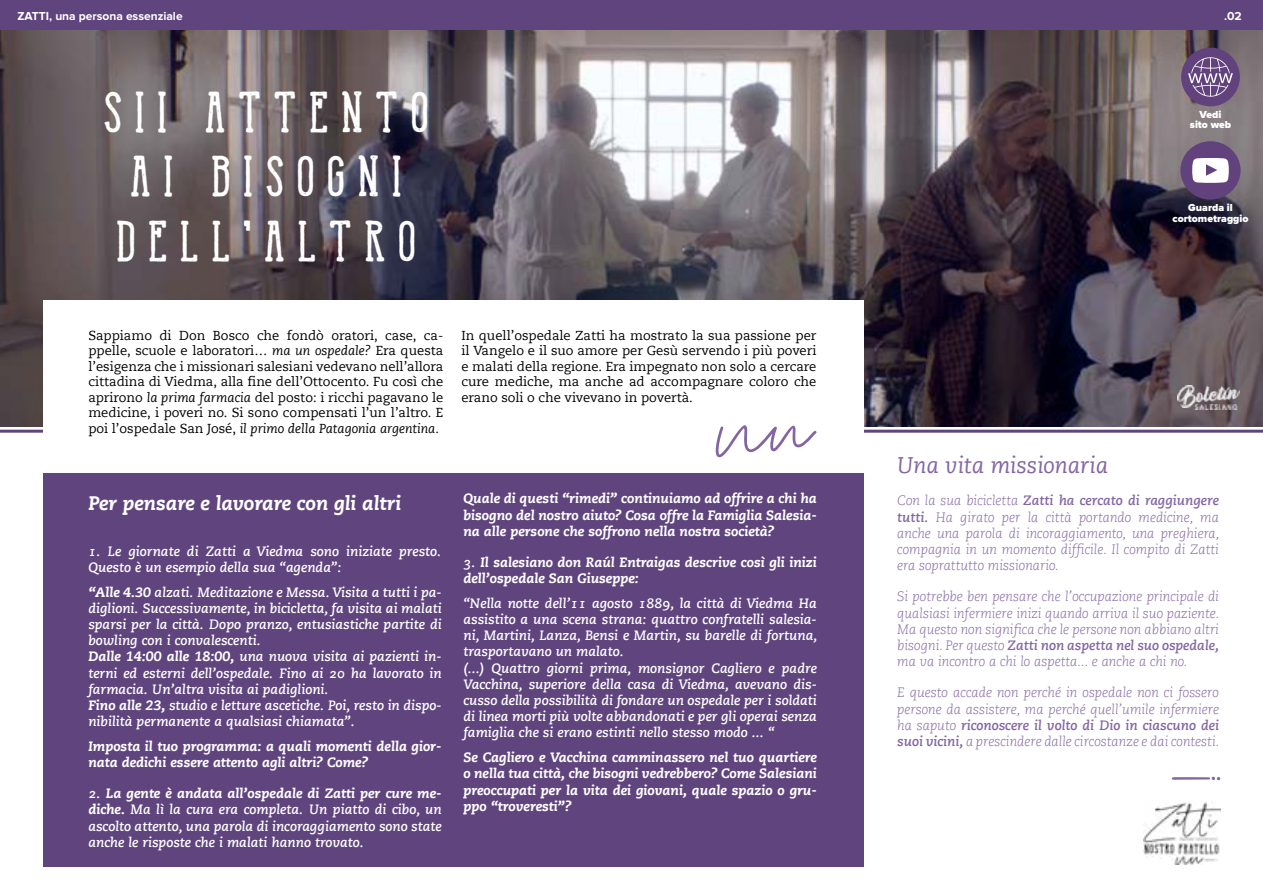
<style>
.page{position:relative;width:1263px;height:893px;background:#fff}
.page>*{position:absolute;margin:0;border:0;box-sizing:border-box;transform-origin:0 0}
.t1{font:42px/64.5px "Monarchy Rough";letter-spacing:.3em;color:#fff;text-align:center}
.t2{font:22.5px "Caecilia Italic Os F";color:#8365a3}
.t3{font:italic 800 19.5px "Caecilia LT";color:#fff}
.t4{font:13.5px/16.2px "Caecilia Bold Italic Os F";color:#fff}
.t5{font:italic 800 13.5px/16.2px "Caecilia LT";color:#fff}
.t6{font:13.5px/16.2px "Caecilia Light Italic Os F";color:#8365a3;text-align:justify}
.t7{font:italic 700 13.5px "Caecilia LT";color:#8365a3}
.t8{font:12.9px/15.6px "Caecilia LT";color:#000;text-align:justify}
.t9{font:700 12px "Proxima Nova";color:#fff}
.t10{font:900 10.5px/10.5px "Proxima Nova";color:#fff;text-align:center}
.s1{font-style:italic}
.s2{font-family:"Caecilia LT";font-weight:800;font-style:italic}
.s3{font-family:"Caecilia Bold Italic Os F";font-weight:400;font-style:normal}
.s4{font-family:"Caecilia Light Italic Os F";font-weight:400;font-style:normal}
.s5{font-family:"Caecilia LT";font-weight:700;font-style:italic}
</style>
<div class="page">
<div style="left:0;top:0;width:1263px;height:193px;background:#60447e"></div>
<img style="left:0;top:31px;width:1263px;height:395px">
<hr style="left:0;top:430px;width:1263px;height:3px;background:#60447e">
<div style="left:43px;top:301px;width:820px;height:193px;background:#fff"></div>
<svg style="left:716px;top:425px;width:100px;height:32px"></svg>
<svg style="left:1172px;top:776px;width:49px;height:4px"></svg>
<div style="left:43px;top:473px;width:820px;height:393px;background:#60447e"></div>
<div style="left:1181px;top:48px;width:59px;height:58px;background:#61427d;border-radius:50%"></div>
<svg style="left:1188px;top:55px;width:45px;height:42px"></svg>
<div style="left:1180px;top:141px;width:60px;height:59px;background:#61427d;border-radius:50%"></div>
<svg style="left:1192px;top:158px;width:37px;height:25px"></svg>
<img style="left:1177px;top:386px;width:62px;height:23px">
<img style="left:1144px;top:802px;width:76px;height:62px">
<p class="t9" style="left:17px;top:9px;width:167px">ZATTI, una persona essenziale</p>
<h1 class="t1" style="left:103px;top:79px;width:327px">SII ATTENTO<br>AI BISOGNI<br>DELL’ALTRO</h1>
<p class="t8" style="left:88px;top:327px;width:357px">Sappiamo di Don Bosco che fondò oratori, case, ca&shy;ppelle, scuole e laboratori… <span class="s1">ma un ospedale?</span> Era questa l’esigenza che i missionari salesiani vedevano nell’allora cittadina di Viedma, alla fine dell’Ottocento. Fu così che aprirono <span class="s1">la prima farmacia</span> del posto: i ricchi pagavano le medicine, i poveri no. Si sono compensati l’un l’altro. E poi l’ospedale San José, <span class="s1">il primo della Patagonia argentina.</span></p>
<p class="t8" style="left:461px;top:327px;width:357px">In quell’ospedale Zatti ha mostrato la sua passione per il Vangelo e il suo amore per Gesù servendo i più poveri e malati della regione. Era impegnato non solo a cercare cure mediche, ma anche ad accompagnare coloro che erano soli o che vivevano in povertà.</p>
<h3 class="t3" style="left:88px;top:492px;width:314px">Per pensare e lavorare con gli altri</h3>
<p class="t4" style="left:88px;top:543px;width:354px">1. Le giornate di Zatti a Viedma sono iniziate presto.<br>Questo è un esempio della sua “agenda”:</p>
<p class="t4" style="left:88px;top:584px;width:355px"><span class="s2">“Alle 4.30</span> alzati. Meditazione e Messa. Visita a tutti i pa&shy;diglioni. Successivamente, in bicicletta, fa visita ai malati sparsi per la città. Dopo pranzo, entusiastiche partite di bowling con i convalescenti.<br><span class="s2">Dalle 14:00 alle 18:00,</span> una nuova visita ai pazienti in&shy;terni ed esterni dell’ospedale. Fino ai 20 ha lavorato in farmacia. Un’altra visita ai padiglioni.<br><span class="s2">Fino alle 23,</span> studio e letture ascetiche. Poi, resto in dispo&shy;nibilità permanente a qualsiasi chiamata”.</p>
<p class="t5" style="left:88px;top:738px;width:355px">Imposta il tuo programma: a quali momenti della gior&shy;nata dedichi essere attento agli altri? Come?</p>
<p class="t5" style="left:88px;top:786px;width:355px"><span class="s3">2.</span> La gente è andata all’ospedale di Zatti per cure me-</p>
<p class="t4" style="left:88px;top:802px;width:355px;text-align:justify"><span class="s2">diche.</span> Ma lì la cura era completa. Un piatto di cibo, un ascolto attento, una parola di incoraggiamento sono state anche le risposte che i malati hanno trovato.</p>
<p class="t5" style="left:463px;top:491px;width:355px;text-align:justify">Quale di questi “rimedi” continuiamo ad offrire a chi ha bisogno del nostro aiuto? Cosa offre la Famiglia Salesia&shy;na alle persone che soffrono nella nostra società?</p>
<p class="t5" style="left:463px;top:554px;width:355px"><span class="s3">3.</span> Il salesiano don Raúl Entraigas descrive così gli inizi dell’ospedale San Giuseppe:</p>
<p class="t4" style="left:463px;top:595px;width:355px">“Nella notte dell’11 agosto 1889, la città di Viedma Ha assistito a una scena strana: quattro confratelli salesia&shy;ni, Martini, Lanza, Bensi e Martin, su barelle di fortuna, trasportavano un malato.<br>(...) Quattro giorni prima, monsignor Cagliero e padre Vacchina, superiore della casa di Viedma, avevano dis&shy;cusso della possibilità di fondare un ospedale per i soldati di linea morti più volte abbandonati e per gli operai senza famiglia che si erano estinti nello stesso modo ... “</p>
<p class="t5" style="left:463px;top:749px;width:355px;text-align:justify">Se Cagliero e Vacchina camminassero nel tuo quartiere o nella tua città, che bisogni vedrebbero? Come Salesiani preoccupati per la vita dei giovani, quale spazio o gru&shy;ppo “troveresti”?</p>
<p class="t9" style="left:1224px;top:9px;width:19px">.02</p>
<p class="t10" style="left:1190px;top:109px;width:43px">Vedi sito web</p>
<p class="t10" style="left:1172px;top:203px;width:78px">Guarda il cortometraggio</p>
<h2 class="t2" style="left:897px;top:452px;width:212px">Una vita missionaria</h2>
<p class="t7" style="left:897px;top:493px;width:323px"><span class="s4">Con la sua bicicletta</span> Zatti ha cercato di raggiungere</p>
<p class="t6" style="left:897px;top:509px;width:324px"><span class="s5">tutti.</span> Ha girato per la città portando medicine, ma anche una parola di incoraggiamento, una preghiera, compagnia in un momento difficile. Il compito di Zatti era soprattutto missionario.</p>
<p class="t6" style="left:897px;top:589px;width:324px">Si potrebbe ben pensare che l’occupazione principale di qualsiasi infermiere inizi quando arriva il suo paziente.<br>Ma questo non significa che le persone non abbiano altri</p>
<p class="t7" style="left:897px;top:637px;width:323px"><span class="s4">bisogni. Per questo</span> Zatti non aspetta nel suo ospedale,</p>
<p class="t6" style="left:897px;top:654px;width:292px">ma va incontro a chi lo aspetta... e anche a chi no.</p>
<p class="t6" style="left:897px;top:685px;width:323px">E questo accade non perché in ospedale non ci fossero persone da assistere, ma perché quell’umile infermiere</p>
<p class="t7" style="left:897px;top:717px;width:323px"><span class="s4">ha saputo</span> riconoscere il volto di Dio in ciascuno dei</p>
<p class="t6" style="left:897px;top:734px;width:324px"><span class="s5">suoi vicini,</span> a prescindere dalle circostanze e dai contesti.</p>
</div>
